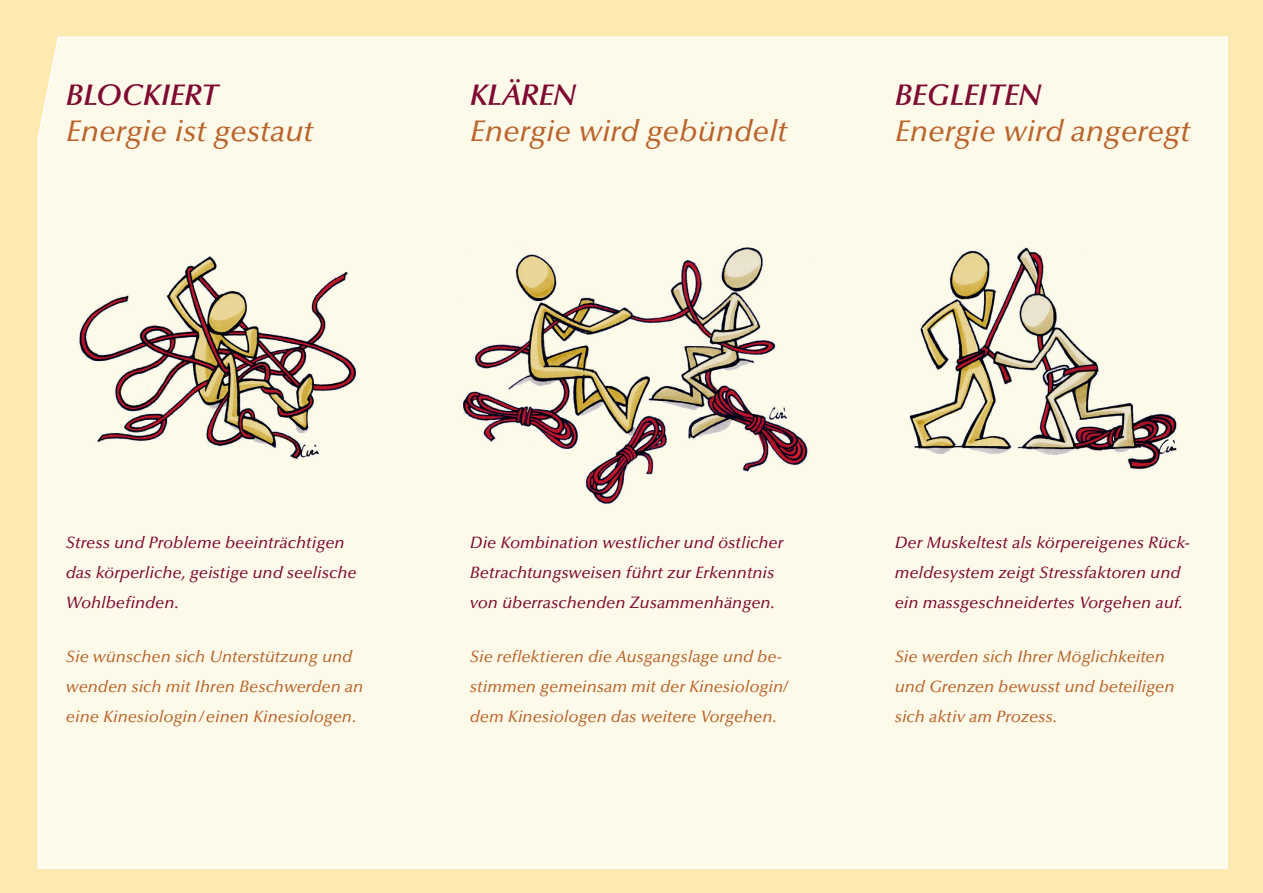
<style>
.page{position:relative;width:1263px;height:893px;background:#fdeab1}
.page>*{position:absolute;margin:0;border:0;box-sizing:border-box;transform-origin:0 0}
.t1{font:italic 500 30px "Optima LT Std";color:#ba642b}
.t2{font:italic 600 30px "Optima LT Std";letter-spacing:-.005em;color:#7f0a31}
.t3{font:italic 500 16.5px/30px "Optima LT Std";color:#7f0a31}
.t4{font:italic 500 16.5px/30px "Optima LT Std";color:#ba642b}
</style>
<div class="page">
<div style="left:37px;top:36px;width:1191px;height:833px;background:#fefaea"></div>
<img style="left:68px;top:243px;width:300px;height:232px">
<img style="left:885px;top:234px;width:308px;height:241px">
<img style="left:458px;top:234px;width:363px;height:281px">
<h1 class="t2" style="left:66px;top:77px;width:154px">BLOCKIERT</h1>
<h1 class="t1" style="left:66px;top:114px;width:249px">Energie ist gestaut</h1>
<h1 class="t2" style="left:470px;top:77px;width:108px">KLÄREN</h1>
<h1 class="t1" style="left:470px;top:114px;width:319px">Energie wird gebündelt</h1>
<h1 class="t2" style="left:895px;top:77px;width:148px">BEGLEITEN</h1>
<h1 class="t1" style="left:895px;top:114px;width:297px">Energie wird angeregt</h1>
<p class="t3" style="left:66px;top:527px;width:292px">Stress und Probleme beeinträchtigen das körperliche, geistige und seelische<br>Wohlbefinden.</p>
<p class="t4" style="left:66px;top:641px;width:299px">Sie wünschen sich Unterstützung und wenden sich mit Ihren Beschwerden an eine Kinesiologin/einen Kinesiologen.</p>
<p class="t3" style="left:470px;top:527px;width:315px">Die Kombination westlicher und östlicher<br>Betrachtungsweisen führt zur Erkenntnis von überraschenden Zusammenhängen.</p>
<p class="t4" style="left:470px;top:641px;width:319px">Sie reflektieren die Ausgangslage und be&shy;stimmen gemeinsam mit der Kinesiologin/ dem Kinesiologen das weitere Vorgehen.</p>
<p class="t3" style="left:895px;top:527px;width:297px">Der Muskeltest als körpereigenes Rück&shy;meldesystem zeigt Stressfaktoren und ein massgeschneidertes Vorgehen auf.</p>
<p class="t4" style="left:895px;top:641px;width:281px">Sie werden sich Ihrer Möglichkeiten und Grenzen bewusst und beteiligen sich aktiv am Prozess.</p>
</div>
